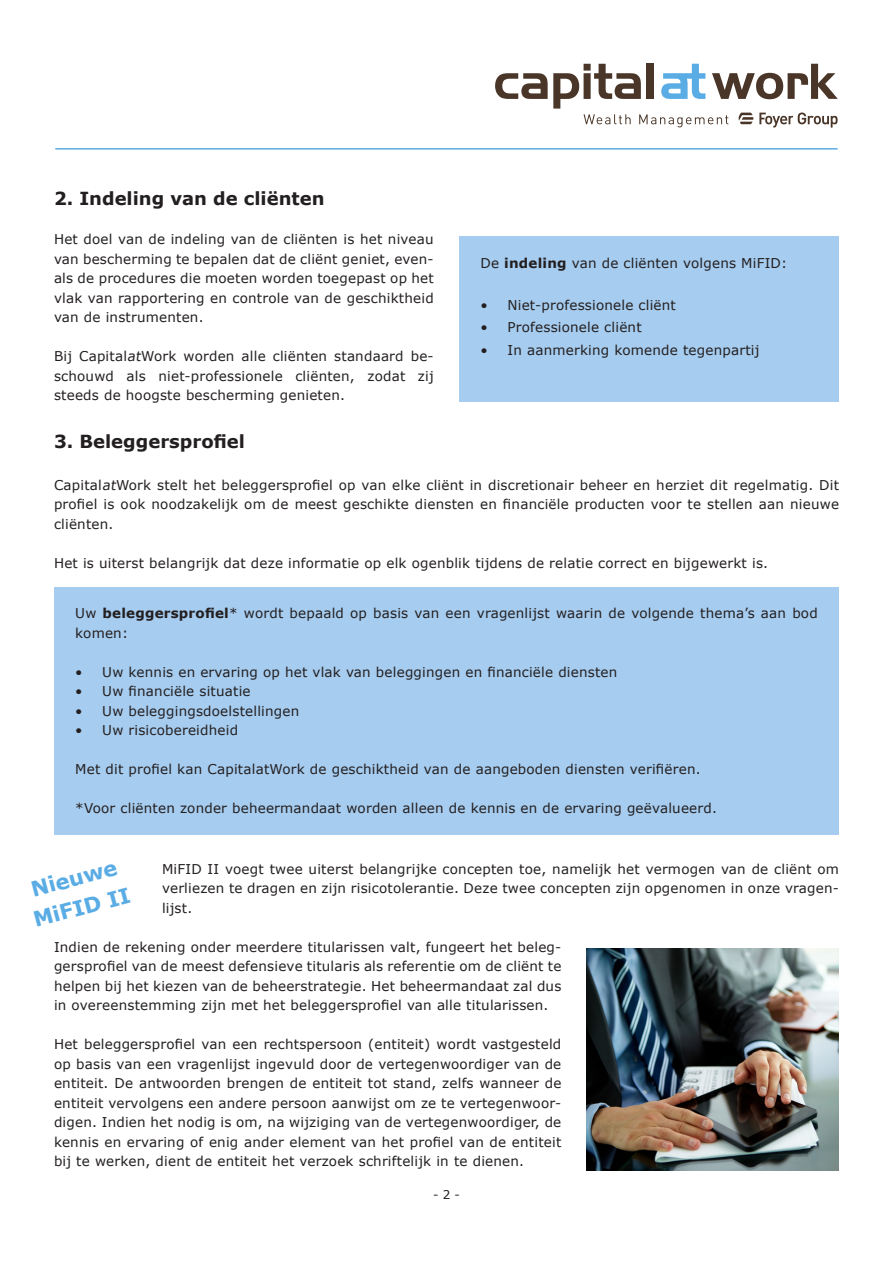
<style>
.page{position:relative;width:893px;height:1263px;background:#fff}
.page>*{position:absolute;margin:0;border:0;box-sizing:border-box;transform-origin:0 0}
.t1{font:700 21px "Verdana";color:#5aace5}
.t2{font:700 18px "Verdana";color:#231f20}
.t3{font:13.5px/19.5px "Verdana";letter-spacing:.015em;color:#231f20;text-align:justify}
.t4{font:12px "Verdana";color:#231f20}
.s1{font-weight:700}
</style>
<div class="page">
<svg style="left:495px;top:64px;width:343px;height:64px"></svg>
<hr style="left:55px;top:148px;width:783px;height:2px;background:#5aace5">
<div style="left:459px;top:236px;width:380px;height:166px;background:#a6ccef"></div>
<div style="left:54px;top:587px;width:785px;height:248px;background:#a6ccef"></div>
<img style="left:587px;top:948px;width:252px;height:223px">
<p class="t2" style="left:54px;top:187px;width:272px">2. Indeling van de cliënten</p>
<p class="t3" style="left:54px;top:229px;width:381px">Het doel van de indeling van de cliënten is het niveau van bescherming te bepalen dat de cliënt geniet, even&shy;als de procedures die moeten worden toegepast op het vlak van rapportering en controle van de geschiktheid van de instrumenten.</p>
<p class="t3" style="left:54px;top:346px;width:381px">Bij CapitalatWork worden alle cliënten standaard be&shy;schouwd als niet-professionele cliënten, zodat zij steeds de hoogste bescherming genieten.</p>
<p class="t3" style="left:480px;top:252px;width:308px">De <span class="s1">indeling</span> van de cliënten volgens MiFID:</p>
<p class="t3" style="left:480px;top:294px;width:197px">• Niet-professionele cliënt</p>
<p class="t3" style="left:480px;top:317px;width:163px">• Professionele cliënt</p>
<p class="t3" style="left:480px;top:339px;width:280px">• In aanmerking komende tegenpartij</p>
<p class="t2" style="left:54px;top:429px;width:193px">3. Beleggersprofiel</p>
<p class="t3" style="left:54px;top:474px;width:786px">CapitalatWork stelt het beleggersprofiel op van elke cliënt in discretionair beheer en herziet dit regelmatig. Dit profiel is ook noodzakelijk om de meest geschikte diensten en financiële producten voor te stellen aan nieuwe cliënten.</p>
<p class="t3" style="left:54px;top:552px;width:716px">Het is uiterst belangrijk dat deze informatie op elk ogenblik tijdens de relatie correct en bijgewerkt is.</p>
<p class="t3" style="left:75px;top:603px;width:744px">Uw <span class="s1">beleggersprofiel</span>* wordt bepaald op basis van een vragenlijst waarin de volgende thema’s aan bod komen:</p>
<p class="t3" style="left:75px;top:662px;width:544px">• Uw kennis en ervaring op het vlak van beleggingen en financiële diensten</p>
<p class="t3" style="left:75px;top:681px;width:177px">• Uw financiële situatie</p>
<p class="t3" style="left:75px;top:701px;width:226px">• Uw beleggingsdoelstellingen</p>
<p class="t3" style="left:75px;top:720px;width:164px">• Uw risicobereidheid</p>
<p class="t3" style="left:75px;top:759px;width:627px">Met dit profiel kan CapitalatWork de geschiktheid van de aangeboden diensten verifiëren.</p>
<p class="t3" style="left:75px;top:798px;width:643px">*Voor cliënten zonder beheermandaat worden alleen de kennis en de ervaring geëvalueerd.</p>
<p class="t1" style="left:28px;top:877px;width:90px;rotate:-15deg">Nieuwe</p>
<p class="t3" style="left:162px;top:858px;width:678px">MiFID II voegt twee uiterst belangrijke concepten toe, namelijk het vermogen van de cliënt om verliezen te dragen en zijn risicotolerantie. Deze twee concepten zijn opgenomen in onze vragen&shy;lijst.</p>
<p class="t3" style="left:54px;top:936px;width:509px">Indien de rekening onder meerdere titularissen valt, fungeert het beleg&shy;gersprofiel van de meest defensieve titularis als referentie om de cliënt te helpen bij het kiezen van de beheerstrategie. Het beheermandaat zal dus in overeenstemming zijn met het beleggersprofiel van alle titularissen.</p>
<p class="t3" style="left:54px;top:1034px;width:509px">Het beleggersprofiel van een rechtspersoon (entiteit) wordt vastgesteld op basis van een vragenlijst ingevuld door de vertegenwoordiger van de entiteit. De antwoorden brengen de entiteit tot stand, zelfs wanneer de entiteit vervolgens een andere persoon aanwijst om ze te vertegenwoor&shy;digen. Indien het nodig is om, na wijziging van de vertegenwoordiger, de kennis en ervaring of enig ander element van het profiel van de entiteit bij te werken, dient de entiteit het verzoek schriftelijk in te dienen.</p>
<p class="t1" style="left:30px;top:907px;width:101px;rotate:-15deg">MiFID II</p>
<p class="t4" style="left:433px;top:1187px;width:28px">- 2 -</p>
</div>
